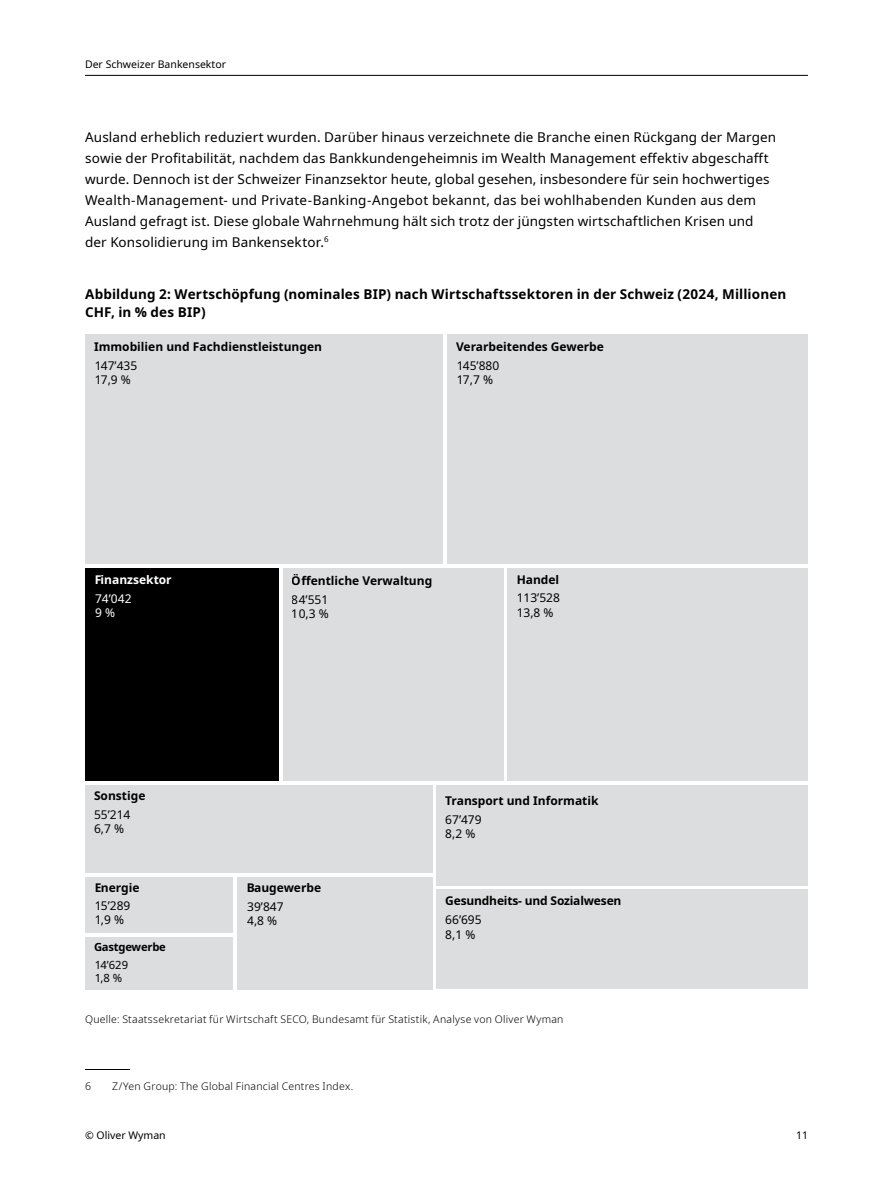
<style>
.page{position:relative;width:893px;height:1188px;background:#fff}
.page>*{position:absolute;margin:0;border:0;box-sizing:border-box;transform-origin:0 0}
.Body_Text{font:13.5px/21px "Noto Sans";letter-spacing:.01em;color:#000}
.t1{font:700 13.5px/18px "Noto Sans";letter-spacing:.01em;color:#000}
.t2{font:700 12px "Noto Sans";color:#010101}
.t3{font:12px/14.4px "Noto Sans";color:#010101}
.t4{font:700 12px "Noto Sans";color:#fff}
.t5{font:12px/14.4px "Noto Sans";color:#fff}
.t6{font:700 11.25px "Noto Sans";letter-spacing:-.02em;color:#010101}
.t7{font:11.25px/13.5px "Noto Sans";color:#010101}
.Exhibit_Source{font:300 10.5px "Noto Sans";letter-spacing:.02em;color:#000}
.Footnote{font:300 10.5px "Noto Sans";letter-spacing:.02em;color:#000}
.t8{font:10.5px "Noto Sans";color:#000}
</style>
<div class="page">
<hr style="left:85px;top:75px;width:723px;height:1px;background:#000">
<div style="left:447px;top:335px;width:361px;height:229px;background:#dcddde"></div>
<div style="left:85px;top:335px;width:358px;height:229px;background:#dcddde"></div>
<div style="left:508px;top:568px;width:300px;height:213px;background:#dcddde"></div>
<div style="left:283px;top:568px;width:220px;height:213px;background:#dcddde"></div>
<div style="left:85px;top:568px;width:194px;height:213px;background:#000"></div>
<div style="left:436px;top:785px;width:372px;height:100px;background:#dcddde"></div>
<div style="left:436px;top:890px;width:372px;height:99px;background:#dcddde"></div>
<div style="left:237px;top:877px;width:195px;height:112px;background:#dcddde"></div>
<div style="left:85px;top:937px;width:148px;height:52px;background:#dcddde"></div>
<div style="left:85px;top:877px;width:148px;height:56px;background:#dcddde"></div>
<div style="left:85px;top:785px;width:347px;height:88px;background:#dcddde"></div>
<hr style="left:85px;top:1069px;width:45px;height:1px;background:#000">
<p class="t8" style="left:85px;top:57px;width:143px">Der Schweizer Bankensektor</p>
<p class="Body_Text" style="left:85px;top:127px;width:693px">Ausland erheblich reduziert wurden. Darüber hinaus verzeichnete die Branche einen Rückgang der Margen sowie der Profitabilität, nachdem das Bankkundengeheimnis im Wealth Management effektiv abgeschafft wurde. Dennoch ist der Schweizer Finanzsektor heute, global gesehen, insbesondere für sein hochwertiges Wealth-Management- und Private-Banking-Angebot bekannt, das bei wohlhabenden Kunden aus dem Ausland gefragt ist. Diese globale Wahrnehmung hält sich trotz der jüngsten wirtschaftlichen Krisen und der Konsolidierung im Bankensektor.<sup>6</sup></p>
<p class="t1" style="left:85px;top:285px;width:703px">Abbildung 2: Wertschöpfung (nominales BIP) nach Wirtschaftssektoren in der Schweiz (2024, Millionen<br>CHF, in % des BIP)</p>
<p class="t2" style="left:456px;top:338px;width:149px">Verarbeitendes Gewerbe</p>
<p class="t3" style="left:456px;top:359px;width:45px">145’880<br>17,7 %</p>
<p class="t2" style="left:94px;top:338px;width:230px">Immobilien und Fachdienstleistungen</p>
<p class="t3" style="left:94px;top:359px;width:45px">147’435<br>17,9 %</p>
<p class="t4" style="left:94px;top:571px;width:79px">Finanzsektor</p>
<p class="t5" style="left:95px;top:592px;width:38px">74’042<br>9 %</p>
<p class="t2" style="left:94px;top:787px;width:53px">Sonstige</p>
<p class="t3" style="left:94px;top:808px;width:38px">55’214<br>6,7 %</p>
<p class="t2" style="left:94px;top:879px;width:47px">Energie</p>
<p class="t3" style="left:94px;top:899px;width:38px">15’289<br>1,9 %</p>
<p class="t6" style="left:94px;top:939px;width:73px">Gastgewerbe</p>
<p class="t7" style="left:94px;top:958px;width:36px">14’629<br>1,8 %</p>
<p class="t2" style="left:292px;top:572px;width:142px">Öffentliche Verwaltung</p>
<p class="t3" style="left:292px;top:593px;width:38px">84’551<br>10,3 %</p>
<p class="t2" style="left:517px;top:571px;width:44px">Handel</p>
<p class="t3" style="left:517px;top:591px;width:45px">113’528<br>13,8 %</p>
<p class="t2" style="left:246px;top:879px;width:77px">Baugewerbe</p>
<p class="t3" style="left:247px;top:900px;width:38px">39’847<br>4,8 %</p>
<p class="t2" style="left:445px;top:792px;width:155px">Transport und Informatik</p>
<p class="t3" style="left:445px;top:813px;width:38px">67’479<br>8,2 %</p>
<p class="t2" style="left:445px;top:892px;width:178px">Gesundheits- und Sozialwesen</p>
<p class="t3" style="left:445px;top:913px;width:38px">66’695<br>8,1 %</p>
<p class="Exhibit_Source" style="left:85px;top:1012px;width:480px">Quelle: Staatssekretariat für Wirtschaft SECO, Bundesamt für Statistik, Analyse von Oliver Wyman</p>
<p class="Footnote" style="left:85px;top:1079px;width:7px">6</p>
<p class="Footnote" style="left:112px;top:1079px;width:243px">Z/Yen Group: The Global Financial Centres Index.</p>
<p class="t8" style="left:85px;top:1127px;width:82px">© Oliver Wyman</p>
<p class="t8" style="left:796px;top:1127px;width:14px">11</p>
</div>
